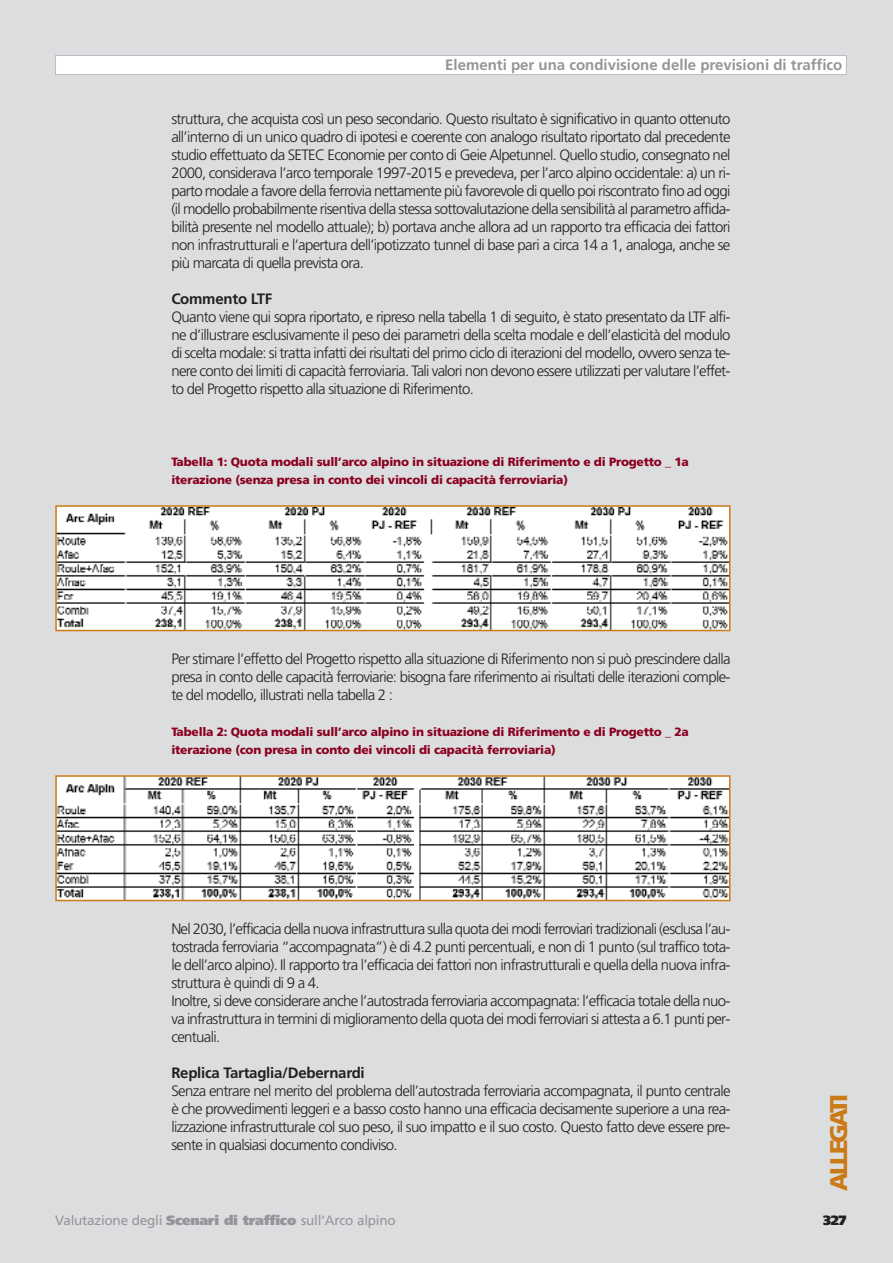
<style>
.page{position:relative;width:893px;height:1263px;background:#fff}
.page>*{position:absolute;margin:0;border:0;box-sizing:border-box;transform-origin:0 0}
.t1{font:900 24.15px "Frutiger";letter-spacing:-.125em;color:#cc7a16}
.t2{font:300 15px/18px "Frutiger";letter-spacing:-.045em;color:#231f20;text-align:justify}
.t3{font:700 15px "Frutiger";color:#939598}
.t4{font:700 15px "Frutiger";letter-spacing:-.015em;color:#231f20}
.t5{font:13.5px "Frutiger";letter-spacing:-.015em;color:#939598}
.t6{font:900 13.5px "Frutiger";color:#231f20}
.t7{font:900 12px/18px "Frutiger";letter-spacing:-.02em;color:#8b0021}
.s1{font-weight:900}
</style>
<div class="page">
<div style="left:0;top:0;width:892px;height:1263px;background:#dcddde"></div>
<div style="left:56px;top:56px;width:790px;height:19px;background:#fff"></div>
<div style="left:55px;top:55px;width:791px;height:20px;border:1px solid #bbbdc0"></div>
<img style="left:58px;top:508px;width:669px;height:120px">
<div style="left:55px;top:505px;width:675px;height:126px;border:2px solid #cc7a16"></div>
<img style="left:58px;top:778px;width:669px;height:120px">
<div style="left:55px;top:775px;width:675px;height:126px;border:2px solid #cc7a16"></div>
<p class="t3" style="left:445px;top:58px;width:398px">Elementi per una condivisione delle previsioni di traffico</p>
<p class="t2" style="left:171px;top:110px;width:560px">struttura, che acquista così un peso secondario. Questo risultato è significativo in quanto ottenuto all’interno di un unico quadro di ipotesi e coerente con analogo risultato riportato dal precedente studio effettuato da SETEC Economie per conto di Geie Alpetunnel. Quello studio, consegnato nel 2000, considerava l’arco temporale 1997-2015 e prevedeva, per l’arco alpino occidentale: a) un ri&shy;parto modale a favore della ferrovia nettamente più favorevole di quello poi riscontrato fino ad oggi (il modello probabilmente risentiva della stessa sottovalutazione della sensibilità al parametro affida&shy;bilità presente nel modello attuale); b) portava anche allora ad un rapporto tra efficacia dei fattori non infrastrutturali e l’apertura dell’ipotizzato tunnel di base pari a circa 14 a 1, analoga, anche se più marcata di quella prevista ora.</p>
<p class="t4" style="left:171px;top:292px;width:102px">Commento LTF</p>
<p class="t2" style="left:171px;top:308px;width:560px">Quanto viene qui sopra riportato, e ripreso nella tabella 1 di seguito, è stato presentato da LTF alfi&shy;ne d’illustrare esclusivamente il peso dei parametri della scelta modale e dell’elasticità del modulo di scelta modale: si tratta infatti dei risultati del primo ciclo di iterazioni del modello, ovvero senza te&shy;nere conto dei limiti di capacità ferroviaria. Tali valori non devono essere utilizzati per valutare l’effet&shy;to del Progetto rispetto alla situazione di Riferimento.</p>
<p class="t7" style="left:171px;top:454px;width:519px">Tabella 1: Quota modali sull’arco alpino in situazione di Riferimento e di Progetto _ 1a iterazione (senza presa in conto dei vincoli di capacità ferroviaria)</p>
<p class="t2" style="left:171px;top:650px;width:560px">Per stimare l’effetto del Progetto rispetto alla situazione di Riferimento non si può prescindere dalla presa in conto delle capacità ferroviarie: bisogna fare riferimento ai risultati delle iterazioni comple&shy;te del modello, illustrati nella tabella 2 :</p>
<p class="t7" style="left:171px;top:724px;width:519px">Tabella 2: Quota modali sull’arco alpino in situazione di Riferimento e di Progetto _ 2a iterazione (con presa in conto dei vincoli di capacità ferroviaria)</p>
<p class="t2" style="left:171px;top:920px;width:560px;text-align:left">Nel 2030, l’efficacia della nuova infrastruttura sulla quota dei modi ferroviari tradizionali (esclusa l’au&shy;tostrada ferroviaria “accompagnata”) è di 4.2 punti percentuali, e non di 1 punto (sul traffico tota&shy;le dell’arco alpino). Il rapporto tra l’efficacia dei fattori non infrastrutturali e quella della nuova infra&shy;struttura è quindi di 9 a 4.<br>Inoltre, si deve considerare anche l’autostrada ferroviaria accompagnata: l’efficacia totale della nuo&shy;va infrastruttura in termini di miglioramento della quota dei modi ferroviari si attesta a 6.1 punti per&shy;centuali.</p>
<p class="t4" style="left:171px;top:1066px;width:195px">Replica Tartaglia/Debernardi</p>
<p class="t2" style="left:171px;top:1082px;width:560px">Senza entrare nel merito del problema dell’autostrada ferroviaria accompagnata, il punto centrale è che provvedimenti leggeri e a basso costo hanno una efficacia decisamente superiore a una rea&shy;lizzazione infrastrutturale col suo peso, il suo impatto e il suo costo. Questo fatto deve essere pre&shy;sente in qualsiasi documento condiviso.</p>
<h1 class="t1" style="left:829px;top:1191px;width:98px;rotate:-90deg">ALLEGATI</h1>
<p class="t5" style="left:55px;top:1215px;width:342px">Valutazione degli <span class="s1">Scenari di traffico</span> sull’Arco alpino</p>
<p class="t6" style="left:823px;top:1215px;width:25px">327</p>
</div>
